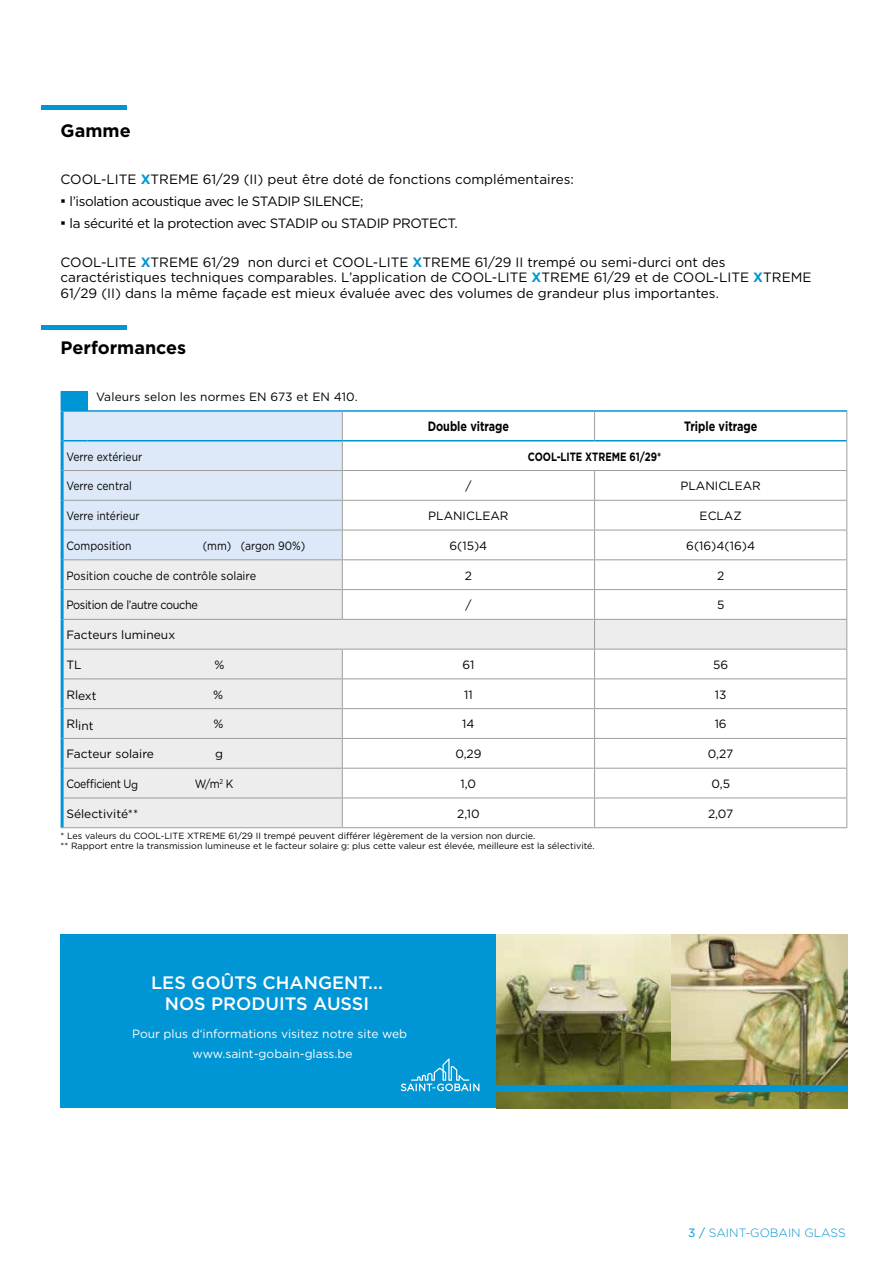
<style>
.page{position:relative;width:893px;height:1263px;background:#fff}
.page>*{position:absolute;margin:0;border:0;box-sizing:border-box;transform-origin:0 0}
.t1{font:500 18px/21.6px "Gotham";color:#fff;text-align:center}
.t2{font:700 18px "Gotham";color:#000}
.t3{font:13.5px/15px "Gotham";color:#000}
.t4{font:13.5px "Gotham";letter-spacing:-.03em;color:#000}
.t5{font:700 13.5px "Gotham";color:#000;scale:.8 1}
.t6{font:12px "Gotham";color:#000}
.t7{font:12px/20.4px "Gotham";color:#fff;text-align:center}
.t8{font:12px "Gotham";color:#000;scale:.86 1}
.t9{font:12px "Gotham";color:#000;scale:.91 1}
.t10{font:12px "Gotham";letter-spacing:-.03em;color:#000;scale:.91 1}
.t11{font:700 12px "Gotham";color:#000;scale:.8 1}
.t12{font:300 12px "Gotham";color:#0095d4}
.t13{font:12px "Gotham";letter-spacing:-.03em;color:#000;scale:.88 1}
.t14{font:12px "Gotham";color:#000;scale:.88 1}
.t15{font:9px/10.5px "Gotham";color:#000}
.s1{font-weight:700;color:#0095d4}
.s2{font-family:"Arial Narrow";font-weight:700;font-size:15px}
.s3{font-weight:400}
</style>
<div class="page">
<div style="left:42px;top:105px;width:85px;height:5px;background:#0095d4"></div>
<div style="left:42px;top:325px;width:85px;height:5px;background:#0095d4"></div>
<div style="left:62px;top:391px;width:26px;height:20px;background:#0095d4"></div>
<div style="left:64px;top:620px;width:278px;height:207px;background:#ededed"></div>
<svg style="left:342px;top:560px;width:504px;height:239px"></svg>
<svg style="left:594px;top:412px;width:1px;height:28px"></svg>
<hr style="left:342px;top:470px;width:253px;height:1px;background:#9d9d9c">
<hr style="left:595px;top:470px;width:252px;height:1px;background:#9d9d9c">
<hr style="left:342px;top:500px;width:253px;height:1px;background:#9d9d9c">
<hr style="left:595px;top:500px;width:252px;height:1px;background:#9d9d9c">
<hr style="left:342px;top:530px;width:253px;height:1px;background:#9d9d9c">
<hr style="left:595px;top:530px;width:252px;height:1px;background:#9d9d9c">
<hr style="left:342px;top:559px;width:253px;height:1px;background:#9d9d9c">
<hr style="left:595px;top:559px;width:252px;height:1px;background:#9d9d9c">
<hr style="left:342px;top:589px;width:253px;height:1px;background:#9d9d9c">
<hr style="left:595px;top:589px;width:252px;height:1px;background:#9d9d9c">
<hr style="left:342px;top:619px;width:253px;height:1px;background:#9d9d9c">
<hr style="left:595px;top:619px;width:252px;height:1px;background:#9d9d9c">
<svg style="left:64px;top:708px;width:24px;height:1px"></svg>
<hr style="left:88px;top:708px;width:254px;height:1px;background:#9d9d9c">
<hr style="left:342px;top:708px;width:253px;height:1px;background:#9d9d9c">
<hr style="left:595px;top:708px;width:252px;height:1px;background:#9d9d9c">
<svg style="left:64px;top:738px;width:24px;height:1px"></svg>
<hr style="left:88px;top:738px;width:254px;height:1px;background:#9d9d9c">
<hr style="left:342px;top:738px;width:253px;height:1px;background:#9d9d9c">
<hr style="left:595px;top:738px;width:252px;height:1px;background:#9d9d9c">
<svg style="left:64px;top:768px;width:24px;height:1px"></svg>
<hr style="left:88px;top:768px;width:254px;height:1px;background:#9d9d9c">
<hr style="left:342px;top:768px;width:253px;height:1px;background:#9d9d9c">
<hr style="left:595px;top:768px;width:252px;height:1px;background:#9d9d9c">
<svg style="left:64px;top:797px;width:24px;height:1px"></svg>
<hr style="left:88px;top:797px;width:254px;height:1px;background:#9d9d9c">
<hr style="left:342px;top:797px;width:253px;height:1px;background:#9d9d9c">
<hr style="left:595px;top:797px;width:252px;height:1px;background:#9d9d9c">
<svg style="left:61px;top:827px;width:27px;height:1px"></svg>
<hr style="left:88px;top:827px;width:254px;height:1px;background:#9d9d9c">
<hr style="left:342px;top:827px;width:253px;height:1px;background:#9d9d9c">
<hr style="left:595px;top:827px;width:252px;height:1px;background:#9d9d9c">
<svg style="left:64px;top:649px;width:24px;height:1px"></svg>
<hr style="left:88px;top:649px;width:254px;height:1px;background:#9d9d9c">
<hr style="left:342px;top:649px;width:253px;height:1px;background:#9d9d9c">
<hr style="left:595px;top:649px;width:252px;height:1px;background:#9d9d9c">
<svg style="left:342px;top:649px;width:1px;height:178px"></svg>
<svg style="left:594px;top:471px;width:1px;height:356px"></svg>
<svg style="left:846px;top:412px;width:1px;height:415px"></svg>
<svg style="left:64px;top:678px;width:24px;height:1px"></svg>
<hr style="left:88px;top:678px;width:254px;height:1px;background:#9d9d9c">
<hr style="left:342px;top:678px;width:253px;height:1px;background:#9d9d9c">
<hr style="left:595px;top:678px;width:252px;height:1px;background:#9d9d9c">
<hr style="left:61px;top:410px;width:27px;height:2px;background:#0095d4">
<svg style="left:62px;top:411px;width:281px;height:209px;background:#dee7f1"></svg>
<hr style="left:88px;top:440px;width:254px;height:1px;background:#0095d4">
<hr style="left:88px;top:410px;width:254px;height:2px;background:#0095d4">
<hr style="left:342px;top:410px;width:253px;height:2px;background:#0095d4">
<hr style="left:595px;top:410px;width:252px;height:2px;background:#0095d4">
<hr style="left:342px;top:440px;width:253px;height:1px;background:#0095d4">
<hr style="left:595px;top:440px;width:251px;height:1px;background:#0095d4">
<hr style="left:61px;top:391px;width:3px;height:19px;background:#0095d4">
<hr style="left:61px;top:412px;width:3px;height:29px;background:#0095d4">
<hr style="left:61px;top:441px;width:3px;height:29px;background:#0095d4">
<hr style="left:61px;top:470px;width:3px;height:30px;background:#0095d4">
<hr style="left:61px;top:500px;width:3px;height:30px;background:#0095d4">
<hr style="left:61px;top:530px;width:3px;height:30px;background:#0095d4">
<hr style="left:61px;top:560px;width:3px;height:30px;background:#0095d4">
<hr style="left:61px;top:590px;width:3px;height:29px;background:#0095d4">
<hr style="left:61px;top:619px;width:3px;height:30px;background:#0095d4">
<hr style="left:61px;top:649px;width:3px;height:30px;background:#0095d4">
<hr style="left:61px;top:679px;width:3px;height:30px;background:#0095d4">
<hr style="left:61px;top:709px;width:3px;height:29px;background:#0095d4">
<hr style="left:61px;top:738px;width:3px;height:30px;background:#0095d4">
<hr style="left:61px;top:768px;width:3px;height:30px;background:#0095d4">
<hr style="left:61px;top:798px;width:3px;height:29px;background:#0095d4">
<div style="left:61px;top:934px;width:508px;height:174px;background:#0095d4"></div>
<img style="left:496px;top:934px;width:351px;height:174px">
<div style="left:463px;top:1085px;width:384px;height:7px;background:#0095d4"></div>
<svg style="left:401px;top:1058px;width:78px;height:33px"></svg>
<h1 class="t2" style="left:61px;top:119px;width:72px">Gamme</h1>
<p class="t3" style="left:61px;top:171px;width:515px">COOL-LITE <span class="s1">X</span>TREME 61/29 (II) peut être doté de fonctions complémentaires:</p>
<p class="t4" style="left:61px;top:193px;width:304px"><span class="s2">▪</span> l’isolation acoustique avec le STADIP SILENCE;</p>
<p class="t4" style="left:61px;top:215px;width:399px"><span class="s2">▪</span> la sécurité et la protection avec STADIP ou STADIP PROTECT.</p>
<p class="t3" style="left:61px;top:254px;width:752px">COOL-LITE <span class="s1">X</span>TREME 61/29 non durci et COOL-LITE <span class="s1">X</span>TREME 61/29 II trempé ou semi-durci ont des caractéristiques techniques comparables. L’application de COOL-LITE <span class="s1">X</span>TREME 61/29 et de COOL-LITE <span class="s1">X</span>TREME</p>
<p class="t3" style="left:61px;top:286px;width:660px">61/29 (II) dans la même façade est mieux évaluée avec des volumes de grandeur plus importantes.</p>
<h1 class="t2" style="left:61px;top:336px;width:127px">Performances</h1>
<p class="t6" style="left:96px;top:389px;width:263px">Valeurs selon les normes EN 673 et EN 410.</p>
<p class="t5" style="left:428px;top:417px;width:103px">Double vitrage</p>
<p class="t5" style="left:684px;top:417px;width:93px">Triple vitrage</p>
<p class="t8" style="left:66px;top:449px;width:90px">Verre extérieur</p>
<p class="t11" style="left:528px;top:448px;width:168px">COOL-LITE XTREME 61/29*</p>
<p class="t8" style="left:66px;top:478px;width:78px">Verre central</p>
<p class="t6" style="left:465px;top:478px;width:8px">/</p>
<p class="t6" style="left:680px;top:478px;width:82px">PLANICLEAR</p>
<p class="t8" style="left:66px;top:508px;width:87px">Verre intérieur</p>
<p class="t6" style="left:428px;top:508px;width:82px">PLANICLEAR</p>
<p class="t6" style="left:700px;top:508px;width:44px">ECLAZ</p>
<p class="t8" style="left:66px;top:538px;width:77px">Composition</p>
<p class="t8" style="left:203px;top:538px;width:121px">(mm) (argon 90%)</p>
<p class="t6" style="left:449px;top:538px;width:39px">6(15)4</p>
<p class="t6" style="left:686px;top:538px;width:70px">6(16)4(16)4</p>
<p class="t9" style="left:66px;top:568px;width:210px">Position couche de contrôle solaire</p>
<p class="t6" style="left:465px;top:568px;width:9px">2</p>
<p class="t6" style="left:717px;top:568px;width:9px">2</p>
<p class="t10" style="left:66px;top:597px;width:146px">Position de l’autre couche</p>
<p class="t6" style="left:465px;top:597px;width:8px">/</p>
<p class="t6" style="left:717px;top:597px;width:9px">5</p>
<p class="t6" style="left:66px;top:627px;width:110px">Facteurs lumineux</p>
<p class="t6" style="left:66px;top:657px;width:17px">TL</p>
<p class="t6" style="left:214px;top:657px;width:12px">%</p>
<p class="t6" style="left:462px;top:657px;width:13px">61</p>
<p class="t6" style="left:713px;top:657px;width:17px">56</p>
<p class="t6" style="left:66px;top:688px;width:32px">Rlext</p>
<p class="t6" style="left:213px;top:687px;width:12px">%</p>
<p class="t6" style="left:464px;top:687px;width:10px">11</p>
<p class="t6" style="left:715px;top:687px;width:13px">13</p>
<p class="t6" style="left:66px;top:718px;width:29px">Rlint</p>
<p class="t6" style="left:213px;top:716px;width:12px">%</p>
<p class="t6" style="left:462px;top:716px;width:14px">14</p>
<p class="t6" style="left:715px;top:716px;width:14px">16</p>
<p class="t6" style="left:66px;top:746px;width:89px">Facteur solaire</p>
<p class="t6" style="left:215px;top:746px;width:9px">g</p>
<p class="t6" style="left:455px;top:746px;width:28px">0,29</p>
<p class="t6" style="left:708px;top:746px;width:27px">0,27</p>
<p class="t13" style="left:66px;top:776px;width:83px">Coefficient Ug</p>
<p class="t14" style="left:195px;top:776px;width:45px">W/m<sup>2</sup> K</p>
<p class="t6" style="left:461px;top:776px;width:17px">1,0</p>
<p class="t6" style="left:711px;top:776px;width:20px">0,5</p>
<p class="t6" style="left:66px;top:806px;width:73px">Sélectivité**</p>
<p class="t6" style="left:457px;top:806px;width:24px">2,10</p>
<p class="t6" style="left:708px;top:806px;width:27px">2,07</p>
<p class="t15" style="left:61px;top:830px;width:536px">* Les valeurs du COOL-LITE XTREME 61/29 II trempé peuvent différer légèrement de la version non durcie.<br>** Rapport entre la transmission lumineuse et le facteur solaire g: plus cette valeur est élevée, meilleure est la sélectivité.</p>
<h1 class="t1" style="left:151px;top:971px;width:233px">LES GOÛTS CHANGENT...<br>NOS PRODUITS AUSSI</h1>
<p class="t7" style="left:132px;top:1023px;width:277px">Pour plus d‘informations visitez notre site web www.saint-gobain-glass.be</p>
<p class="t12" style="left:688px;top:1226px;width:159px"><span class="s3">3 /</span> SAINT-GOBAIN GLASS</p>
</div>
